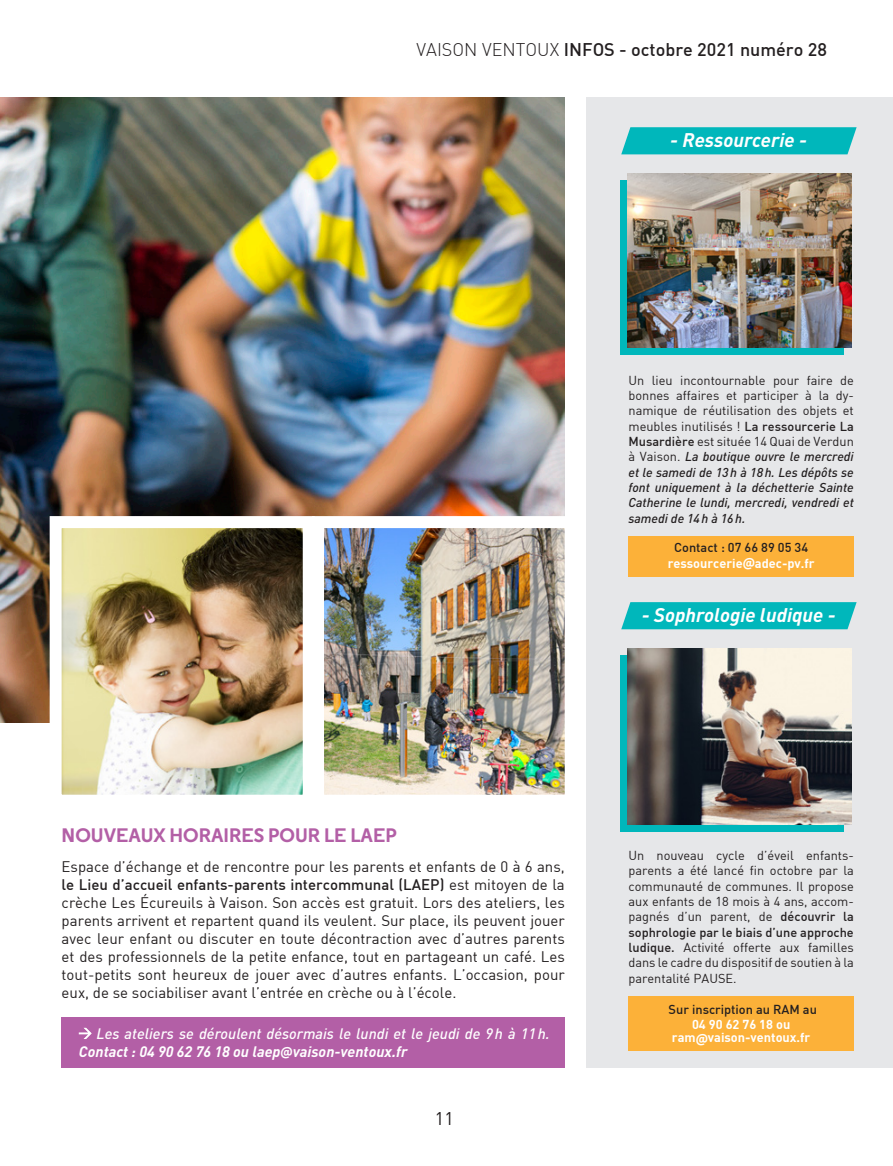
<style>
.page{position:relative;width:893px;height:1166px;background:#fff}
.page>*{position:absolute;margin:0;border:0;box-sizing:border-box;transform-origin:0 0}
.t1{font:italic 700 19.5px "DIN";color:#fff}
.t2{font:700 19.5px "Regular";color:#b35fa6}
.t3{font:500 18px "DIN";color:#231f20}
.t4{font:18px "DIN";color:#231f20}
.t5{font:15px/18px "DIN";color:#231f20;text-align:justify}
.t6{font:italic 500 15px/18px "DIN";color:#fff}
.t7{font:12.75px/15.3px "DIN";color:#231f20;text-align:justify}
.t8{font:12.75px "DIN Bold";color:#fff}
.t9{font:500 12.75px "DIN";color:#231f20}
.s1{font-weight:300}
.s2{font-weight:500}
.s3{font-weight:500;font-style:italic}
.s4{font-family:"Barlow";font-weight:700;font-size:15px}
.s5{font-weight:700}
.s6{font-family:"Barlow";font-weight:700;font-style:normal}
</style>
<div class="page">
<img style="left:0;top:98px;width:565px;height:624px">
<img style="left:44px;top:510px;width:262px;height:285px">
<img style="left:306px;top:510px;width:259px;height:285px">
<div style="left:62px;top:1016px;width:503px;height:51px;background:#b35fa6"></div>
<div style="left:586px;top:98px;width:307px;height:969px;background:#e6e7e9"></div>
<svg style="left:79px;top:1027px;width:13px;height:12px"></svg>
<div style="left:628px;top:536px;width:226px;height:40px;background:#fcb139"></div>
<div style="left:628px;top:995px;width:226px;height:55px;background:#fcb139"></div>
<div style="left:620px;top:181px;width:224px;height:174px;background:#00b7bb"></div>
<img style="left:628px;top:173px;width:223px;height:175px">
<div style="left:620px;top:655px;width:224px;height:176px;background:linear-gradient(to right,#00b7bb,#00b7bb)"></div>
<img style="left:628px;top:648px;width:223px;height:176px">
<svg style="left:621px;top:127px;width:236px;height:27px;background:#0bb9bd"></svg>
<svg style="left:621px;top:602px;width:236px;height:27px;background:#0ab9bd"></svg>
<h2 class="t3" style="left:417px;top:38px;width:412px"><span class="s1">VAISON VENTOUX</span> INFOS - octobre 2021 numéro 28</h2>
<p class="t1" style="left:670px;top:127px;width:138px">- Ressourcerie -</p>
<p class="t7" style="left:628px;top:372px;width:227px">Un lieu incontournable pour faire de bonnes affaires et participer à la dy&shy;namique de réutilisation des objets et meubles inutilisés ! <span class="s2">La ressourcerie La Musardière</span> est située 14 Quai de Verdun à Vaison. <span class="s3">La boutique ouvre le mercredi et le samedi de 13h à 18h. Les dépôts se font uniquement à la déchetterie Sainte Catherine le lundi, mercredi, vendredi et samedi de 14h à 16h.</span></p>
<p class="t9" style="left:674px;top:539px;width:135px">Contact : 07 66 89 05 34</p>
<p class="t8" style="left:668px;top:554px;width:148px">ressourcerie<span class="s4">@</span>adec-pv.fr</p>
<p class="t1" style="left:642px;top:602px;width:195px">- Sophrologie ludique -</p>
<p class="t2" style="left:62px;top:822px;width:337px">NOUVEAUX HORAIRES POUR LE LAEP</p>
<p class="t5" style="left:62px;top:857px;width:505px">Espace d’échange et de rencontre pour les parents et enfants de 0 à 6 ans, <span class="s2">le Lieu d’accueil enfants-parents intercommunal (LAEP)</span> est mitoyen de la crèche Les Écureuils à Vaison. Son accès est gratuit. Lors des ateliers, les parents arrivent et repartent quand ils veulent. Sur place, ils peuvent jouer avec leur enfant ou discuter en toute décontraction avec d’autres parents et des professionnels de la petite enfance, tout en partageant un café. Les tout-petits sont heureux de jouer avec d’autres enfants. L’occasion, pour eux, de se sociabiliser avant l’entrée en crèche ou à l’école.</p>
<p class="t6" style="left:79px;top:1023px;width:472px;text-indent:18px">Les ateliers se déroulent désormais le lundi et le jeudi de 9h à 11h.<br><span class="s5">Contact : 04 90 62 76 18 ou laep</span><span class="s6">@</span><span class="s5">vaison-ventoux.fr</span></p>
<h2 class="t4" style="left:435px;top:1106px;width:20px">11</h2>
<p class="t7" style="left:628px;top:847px;width:227px">Un nouveau cycle d’éveil enfants&shy;parents a été lancé fin octobre par la communauté de communes. Il propose aux enfants de 18 mois à 4 ans, accom&shy;pagnés d’un parent, de <span class="s2">découvrir la sophrologie par le biais d’une approche ludique.</span> Activité offerte aux familles dans le cadre du dispositif de soutien à la parentalité PAUSE.</p>
<p class="t9" style="left:669px;top:1000px;width:150px">Sur inscription au RAM au</p>
<p class="t8" style="left:692px;top:1015px;width:100px">04 90 62 76 18 ou</p>
<p class="t8" style="left:672px;top:1029px;width:140px">ram<span class="s4">@</span>vaison-ventoux.fr</p>
</div>
